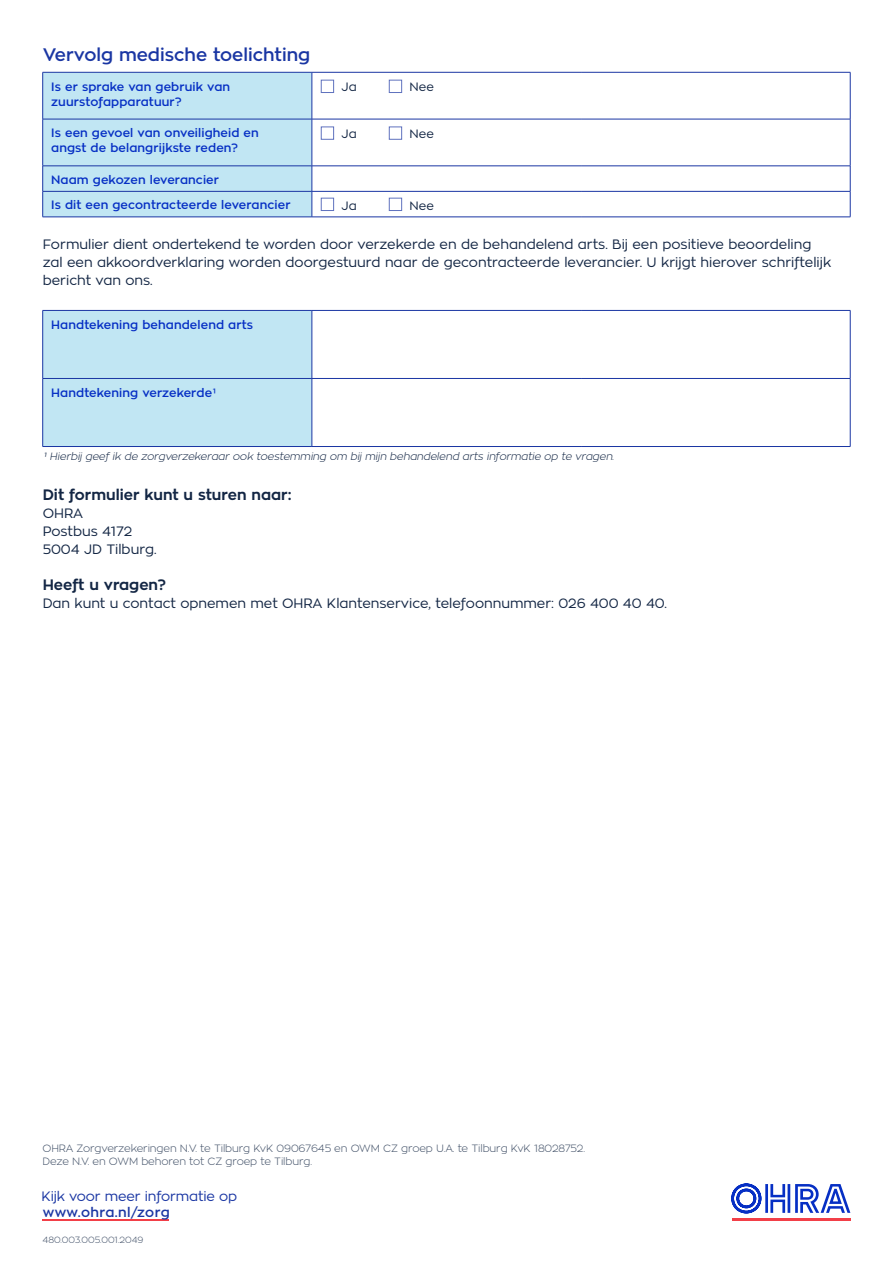
<style>
.page{position:relative;width:893px;height:1263px;background:#fff}
.page>*{position:absolute;margin:0;border:0;box-sizing:border-box;transform-origin:0 0}
.t1{font:600 18px "Zona Pro";color:#1a36a3}
.t2{font:700 15px "Zona Pro";color:#132644}
.t3{font:13.5px/18px "Zona Pro";color:#132644}
.t4{font:13.5px "Zona Pro";letter-spacing:-.01em;color:#1a36a3}
.t5{font:600 13.5px "Zona Pro";letter-spacing:.02em;color:#1a36a3}
.t6{font:600 12px/15px "Zona Pro";letter-spacing:.01em;color:#062fc4}
.t7{font:12px "Zona Pro";letter-spacing:.01em;color:#132644}
.t8{font:300 10.5px/13.5px "Zona Pro";letter-spacing:-.01em;color:#425168}
.t9{font:italic 300 10.5px "Zona Pro";color:#132644}
.t10{font:300 9px "Zona Pro";color:#425168}
.s1{font-weight:400}
</style>
<div class="page">
<svg style="left:731px;top:1183px;width:119px;height:30px"></svg>
<hr style="left:732px;top:1218px;width:118px;height:3px;background:#f23f48">
<svg style="left:43px;top:73px;width:269px;height:373px;fill:#c1e6f3"></svg>
<svg style="left:312px;top:73px;width:538px;height:373px"></svg>
<hr style="left:312px;top:72px;width:269px;height:1px;background:#1a36a3">
<hr style="left:581px;top:72px;width:269px;height:1px;background:#1a36a3">
<hr style="left:312px;top:119px;width:269px;height:1px;background:#1a36a3">
<hr style="left:581px;top:119px;width:269px;height:1px;background:#1a36a3">
<hr style="left:312px;top:166px;width:269px;height:1px;background:#1a36a3">
<hr style="left:581px;top:166px;width:269px;height:1px;background:#1a36a3">
<hr style="left:312px;top:310px;width:269px;height:1px;background:#1a36a3">
<hr style="left:581px;top:310px;width:269px;height:1px;background:#1a36a3">
<hr style="left:312px;top:72px;width:1px;height:47px;background:#1a36a3">
<hr style="left:850px;top:72px;width:1px;height:47px;background:#1a36a3">
<hr style="left:312px;top:119px;width:1px;height:47px;background:#1a36a3">
<hr style="left:850px;top:119px;width:1px;height:47px;background:#1a36a3">
<svg style="left:312px;top:166px;width:1px;height:51px"></svg>
<svg style="left:850px;top:166px;width:1px;height:51px"></svg>
<hr style="left:312px;top:311px;width:1px;height:67px;background:#1a36a3">
<hr style="left:850px;top:311px;width:1px;height:67px;background:#1a36a3">
<hr style="left:312px;top:379px;width:1px;height:67px;background:#1a36a3">
<hr style="left:850px;top:379px;width:1px;height:67px;background:#1a36a3">
<hr style="left:43px;top:191px;width:269px;height:1px;background:#1a36a3">
<hr style="left:43px;top:378px;width:269px;height:1px;background:#1a36a3">
<hr style="left:43px;top:217px;width:269px;height:1px;background:#1a36a3">
<hr style="left:312px;top:217px;width:269px;height:1px;background:#1a36a3">
<hr style="left:581px;top:217px;width:269px;height:1px;background:#1a36a3">
<hr style="left:43px;top:446px;width:269px;height:1px;background:#1a36a3">
<hr style="left:312px;top:446px;width:269px;height:1px;background:#1a36a3">
<hr style="left:581px;top:446px;width:269px;height:1px;background:#1a36a3">
<hr style="left:312px;top:191px;width:269px;height:1px;background:#1a36a3">
<hr style="left:581px;top:191px;width:269px;height:1px;background:#1a36a3">
<hr style="left:312px;top:378px;width:269px;height:1px;background:#1a36a3">
<hr style="left:581px;top:378px;width:269px;height:1px;background:#1a36a3">
<hr style="left:42px;top:72px;width:1px;height:47px;background:#1a36a3">
<hr style="left:43px;top:72px;width:269px;height:1px;background:#1a36a3">
<hr style="left:42px;top:119px;width:1px;height:47px;background:#1a36a3">
<hr style="left:43px;top:119px;width:269px;height:1px;background:#1a36a3">
<hr style="left:43px;top:166px;width:269px;height:1px;background:#1a36a3">
<svg style="left:42px;top:166px;width:1px;height:51px"></svg>
<hr style="left:42px;top:311px;width:1px;height:67px;background:#1a36a3">
<hr style="left:43px;top:310px;width:269px;height:1px;background:#1a36a3">
<hr style="left:42px;top:379px;width:1px;height:67px;background:#1a36a3">
<div style="left:321px;top:80px;width:13px;height:13px;background:#fff;border:1px solid #5f72be"></div>
<div style="left:321px;top:127px;width:13px;height:12px;background:#fff;border:1px solid #5f72be"></div>
<div style="left:321px;top:198px;width:13px;height:13px;background:#fff;border:1px solid #5f72be"></div>
<div style="left:389px;top:80px;width:13px;height:13px;background:#fff;border:1px solid #5f72be"></div>
<div style="left:389px;top:127px;width:13px;height:12px;background:#fff;border:1px solid #5f72be"></div>
<div style="left:389px;top:198px;width:13px;height:13px;background:#fff;border:1px solid #5f72be"></div>
<hr style="left:43px;top:1219px;width:126px;height:2px;background:#f23f48">
<h1 class="t1" style="left:43px;top:43px;width:269px">Vervolg medische toelichting</h1>
<p class="t6" style="left:51px;top:79px;width:180px">Is er sprake van gebruik van zuurstofapparatuur?</p>
<p class="t6" style="left:51px;top:126px;width:209px">Is een gevoel van onveiligheid en angst de belangrijkste reden?</p>
<p class="t6" style="left:51px;top:167px;width:241px;line-height:25.5px">Naam gekozen leverancier<br>Is dit een gecontracteerde leverancier</p>
<p class="t3" style="left:43px;top:235px;width:790px">Formulier dient ondertekend te worden door verzekerde en de behandelend arts. Bij een positieve beoordeling zal een akkoordverklaring worden doorgestuurd naar de gecontracteerde leverancier. U krijgt hierover schriftelijk bericht van ons.</p>
<p class="t6" style="left:51px;top:317px;width:203px">Handtekening behandelend arts</p>
<p class="t7" style="left:341px;top:80px;width:17px">Ja</p>
<p class="t7" style="left:341px;top:126px;width:17px">Ja</p>
<p class="t7" style="left:409px;top:80px;width:26px">Nee</p>
<p class="t7" style="left:409px;top:126px;width:26px">Nee</p>
<p class="t7" style="left:341px;top:198px;width:17px">Ja</p>
<p class="t7" style="left:409px;top:198px;width:26px">Nee</p>
<p class="t6" style="left:51px;top:385px;width:167px">Handtekening verzekerde¹</p>
<p class="t9" style="left:43px;top:449px;width:575px"><span class="s1">¹</span> Hierbij geef ik de zorgverzekeraar ook toestemming om bij mijn behandelend arts informatie op te vragen.</p>
<p class="t2" style="left:43px;top:485px;width:250px">Dit formulier kunt u sturen naar:</p>
<p class="t3" style="left:43px;top:504px;width:115px">OHRA<br>Postbus 4172<br>5004 JD Tilburg.</p>
<p class="t2" style="left:43px;top:575px;width:125px">Heeft u vragen?</p>
<p class="t3" style="left:43px;top:594px;width:626px">Dan kunt u contact opnemen met OHRA Klantenservice, telefoonnummer: 026 400 40 40.</p>
<p class="t8" style="left:43px;top:1141px;width:544px">OHRA Zorgverzekeringen N.V. te Tilburg KvK 09067645 en OWM CZ groep U.A. te Tilburg KvK 18028752.<br>Deze N.V. en OWM behoren tot CZ groep te Tilburg.</p>
<p class="t4" style="left:41px;top:1188px;width:197px">Kijk voor meer informatie op</p>
<p class="t5" style="left:43px;top:1204px;width:128px">www.ohra.nl/zorg</p>
<p class="t10" style="left:43px;top:1234px;width:102px">480.003.005.001.2049</p>
</div>
